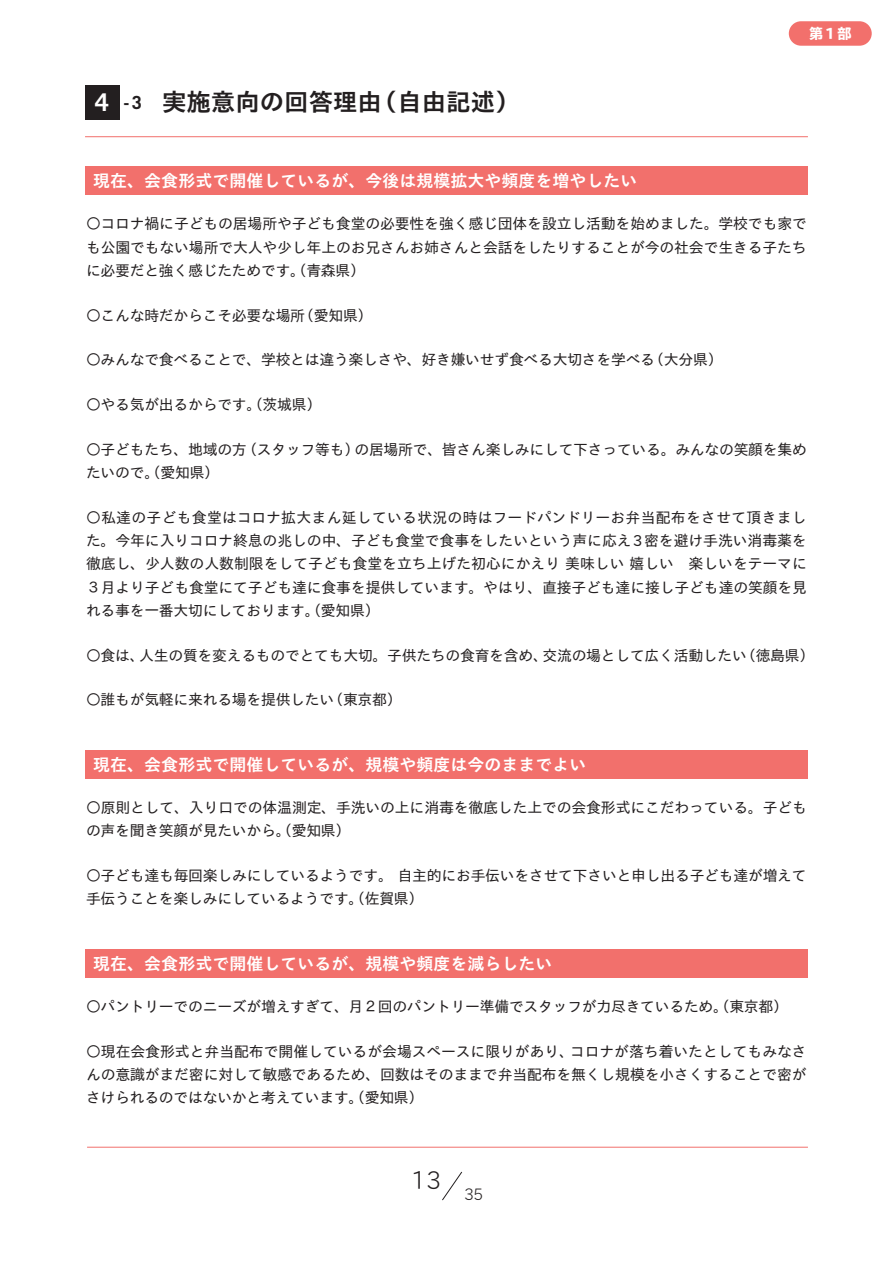
<style>
.page{position:relative;width:893px;height:1263px;background:#fff}
.page>*{position:absolute;margin:0;border:0;box-sizing:border-box;transform-origin:0 0}
.t1{font:700 24.45px "TB Go Std";color:#231f20}
.t2{font:300 24.45px "TB Go Std Super";color:#231f20}
.t3{font:700 24.45px "Trade Gothic";color:#fff}
.t4{font:700 18px "Trade Gothic";color:#231f20}
.t5{font:700 16.95px "TB Go Std";color:#fff}
.t6{font:300 15.9px "TB Go Std Super";color:#231f20}
.t7{font:14.85px/23.4px "TB Go Pro";letter-spacing:-.02em;color:#231f20}
.t8{font:700 expanded 14.7px "TB Go Std";color:#fff}
</style>
<div class="page">
<div style="left:789px;top:21px;width:83px;height:25px;background:#f2706c;border-radius:12px"></div>
<hr style="left:87px;top:1147px;width:721px;height:1px;background:#f2706c">
<svg style="left:442px;top:1171px;width:20px;height:29px"></svg>
<hr style="left:85px;top:136px;width:723px;height:1px;background:#f2706c">
<div style="left:85px;top:85px;width:34px;height:34px;background:#231f20"></div>
<div style="left:85px;top:166px;width:723px;height:29px;background:#f2706c"></div>
<div style="left:85px;top:750px;width:723px;height:29px;background:#f2706c"></div>
<div style="left:85px;top:949px;width:723px;height:29px;background:#f2706c"></div>
<p class="t3" style="left:95px;top:87px;width:15px">4</p>
<p class="t4" style="left:124px;top:92px;width:20px">-3</p>
<p class="t1" style="left:162px;top:83px;width:222px">実施意向の回答理由</p>
<p class="t1" style="left:373px;top:83px;width:148px">（自由記述(</p>
<p class="t5" style="left:93px;top:167px;width:546px">現在、会食形式で開催しているが、今後は規模拡大や頻度を増やしたい</p>
<p class="t8" style="left:809px;top:22px;width:44px">第1部</p>
<p class="t7" style="left:86px;top:211px;width:722px;text-align:justify">○コロナ禍に子どもの居場所や子ども食堂の必要性を強く感じ団体を設立し活動を始めました。学校でも家でも公園でもない場所で大人や少し年上のお兄さんお姉さんと会話をしたりすることが今の社会で生きる子たちに必要だと強く感じたためです。（青森県(</p>
<p class="t7" style="left:299px;top:302px;width:75px">（愛知県(</p>
<p class="t7" style="left:86px;top:302px;width:221px">○こんな時だからこそ必要な場所</p>
<p class="t7" style="left:86px;top:347px;width:571px">○みんなで食べることで、学校とは違う楽しさや、好き嫌いせず食べる大切さを学べる</p>
<p class="t7" style="left:86px;top:391px;width:237px">○やる気が出るからです。（茨城県(</p>
<p class="t7" style="left:354px;top:436px;width:454px">の居場所で、皆さん楽しみにして下さっている。みんなの笑顔を集め</p>
<p class="t7" style="left:649px;top:347px;width:75px">（大分県(</p>
<p class="t7" style="left:242px;top:436px;width:118px">（スタッフ等も）</p>
<p class="t7" style="left:86px;top:436px;width:162px">○子どもたち、地域の方たいので。（愛知県(</p>
<p class="t7" style="left:86px;top:504px;width:723px;text-align:justify">○私達の子ども食堂はコロナ拡大まん延している状況の時はフードパンドリーお弁当配布をさせて頂きました。今年に入りコロナ終息の兆しの中、子ども食堂で食事をしたいという声に応え3密を避け手洗い消毒薬を徹底し、少人数の人数制限をして子ども食堂を立ち上げた初心にかえり美味しい嬉しい　楽しいをテーマに３月より子ども食堂にて子ども達に食事を提供しています。やはり、直接子ども達に接し子ども達の笑顔を見れる事を一番大切にしております。（愛知県(</p>
<p class="t7" style="left:741px;top:642px;width:75px">（徳島県(</p>
<p class="t7" style="left:86px;top:642px;width:60px">○食は、</p>
<p class="t7" style="left:139px;top:642px;width:410px">人生の質を変えるものでとても大切。子供たちの食育を含め、</p>
<p class="t7" style="left:542px;top:642px;width:206px">交流の場として広く活動したい</p>
<p class="t7" style="left:86px;top:687px;width:250px">○誰もが気軽に来れる場を提供したい</p>
<p class="t7" style="left:328px;top:687px;width:75px">（東京都(</p>
<p class="t5" style="left:93px;top:751px;width:495px">現在、会食形式で開催しているが、規模や頻度は今のままでよい</p>
<p class="t7" style="left:86px;top:794px;width:722px">○原則として、入り口での体温測定、手洗いの上に消毒を徹底した上での会食形式にこだわっている。子どもの声を聞き笑顔が見たいから。（愛知県(</p>
<p class="t7" style="left:86px;top:862px;width:722px">○子ども達も毎回楽しみにしているようです。自主的にお手伝いをさせて下さいと申し出る子ども達が増えて手伝うことを楽しみにしているようです。（佐賀県(</p>
<p class="t5" style="left:93px;top:950px;width:461px">現在、会食形式で開催しているが、規模や頻度を減らしたい</p>
<p class="t7" style="left:86px;top:993px;width:703px">○パントリーでのニーズが増えすぎて、月２回のパントリー準備でスタッフが力尽きているため。（東京都(</p>
<p class="t7" style="left:570px;top:1038px;width:238px">コロナが落ち着いたとしてもみなさ</p>
<p class="t7" style="left:86px;top:1038px;width:722px">○現在会食形式と弁当配布で開催しているが会場スペースに限りがあり、<br>んの意識がまだ密に対して敏感であるため、回数はそのままで弁当配布を無くし規模を小さくすることで密がさけられるのではないかと考えています。（愛知県(</p>
<h1 class="t2" style="left:411px;top:1161px;width:32px">13</h1>
<p class="t6" style="left:464px;top:1182px;width:21px">35</p>
</div>
